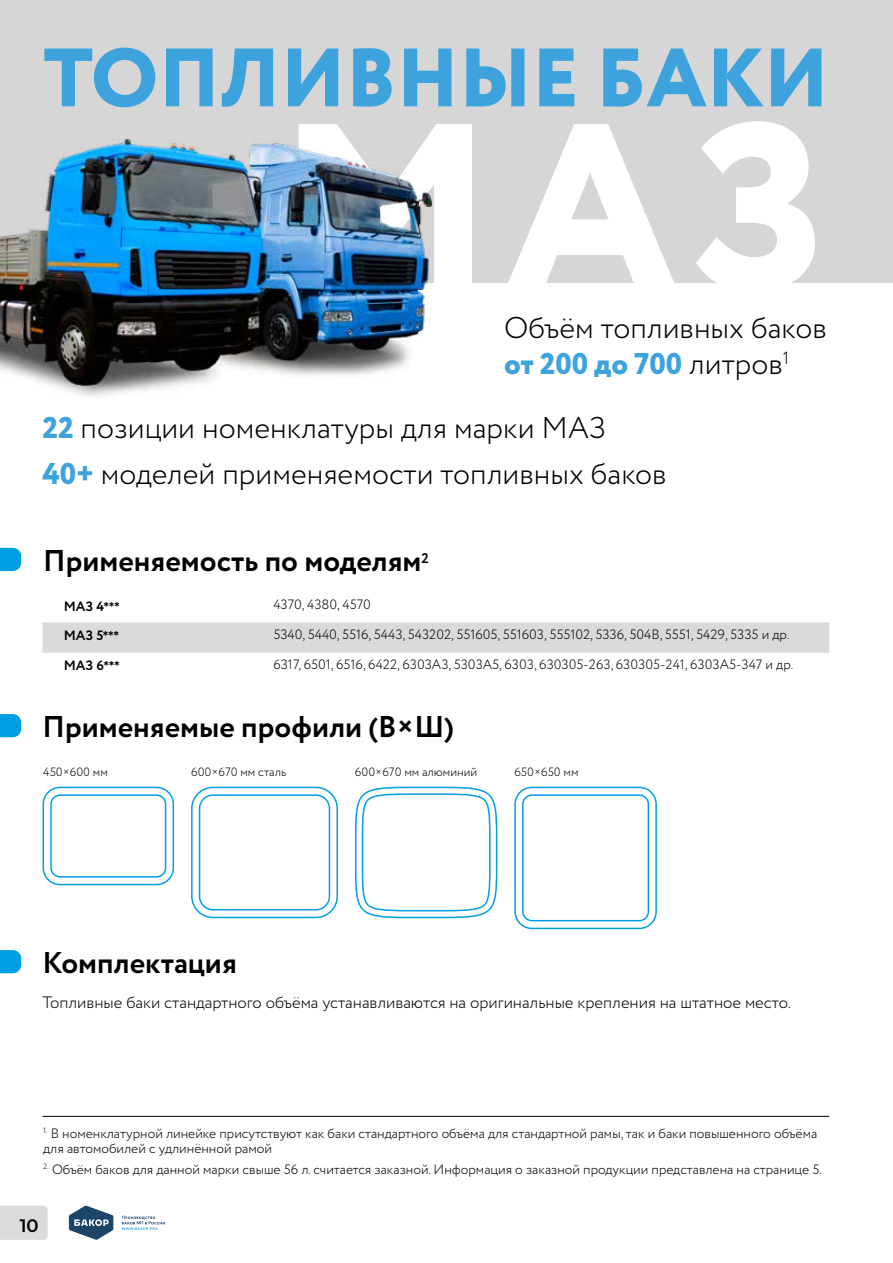
<style>
.page{position:relative;width:893px;height:1263px;background:#fff}
.page>*{position:absolute;margin:0;border:0;box-sizing:border-box;transform-origin:0 0}
.t1{font:800 237px "Circe";color:#fff}
.t2{font:800 82.5px "Circe";color:#3ea3dc}
.t3{font:300 30px/36px "Circe";color:#000}
.t4{font:700 30px "Circe";color:#000}
.t5{font:600 18px "Montserrat";color:#000}
.t6{font:300 16.5px "Circe";color:#000}
.t7{font:300 13.5px/15px "Circe";color:#000}
.t8{font:700 13.5px "Circe";color:#000}
.t9{font:300 12px "Circe";color:#000}
.s1{font-weight:800;color:#3ea3dc}
.s2{font-family:"Montserrat";font-weight:600;font-size:12px}
</style>
<div class="page">
<div style="left:0;top:1205px;width:48px;height:35px;background:#dbdbdb"></div>
<svg style="left:69px;top:1205px;width:44px;height:35px"></svg>
<svg style="left:122px;top:1216px;width:43px;height:14px"></svg>
<div style="left:0;top:0;width:893px;height:283px;background:#d6d6d6"></div>
<div style="left:43px;top:622px;width:786px;height:31px;background:#dadada"></div>
<svg style="left:0;top:548px;width:21px;height:23px"></svg>
<svg style="left:0;top:714px;width:21px;height:23px"></svg>
<svg style="left:0;top:950px;width:21px;height:23px"></svg>
<hr style="left:43px;top:1116px;width:786px;height:1px;background:#020203">
<img style="left:0;top:140px;width:432px;height:257px">
<svg style="left:514px;top:787px;width:143px;height:142px"></svg>
<svg style="left:191px;top:787px;width:147px;height:131px"></svg>
<svg style="left:43px;top:787px;width:131px;height:98px"></svg>
<svg style="left:355px;top:787px;width:142px;height:131px"></svg>
<h2 class="t2" style="left:44px;top:22px;width:787px">ТОПЛИВНЫЕ БАКИ</h2>
<h1 class="t1" style="left:277px;top:48px;width:553px">МАЗ</h1>
<h3 class="t3" style="left:504px;top:310px;width:324px">Объём топливных баков <span class="s1">от 200 до 700</span> литров<sup>1</sup></h3>
<h3 class="t3" style="left:43px;top:411px;width:565px"><span class="s1">22</span> позиции номенклатуры для марки МАЗ</h3>
<h3 class="t3" style="left:43px;top:457px;width:626px"><span class="s1">40+</span> моделей применяемости топливных баков</h3>
<h3 class="t4" style="left:43px;top:541px;width:387px">Применяемость по моделям<sup>2</sup></h3>
<p class="t8" style="left:64px;top:597px;width:57px">МАЗ 4<span class="s2">***</span></p>
<p class="t7" style="left:273px;top:598px;width:99px">4370, 4380, 4570</p>
<p class="t8" style="left:64px;top:626px;width:56px">МАЗ 5<span class="s2">***</span></p>
<p class="t7" style="left:273px;top:627px;width:518px">5340, 5440, 5516, 5443, 543202, 551605, 551603, 555102, 5336, 504В, 5551, 5429, 5335 и др.</p>
<p class="t8" style="left:64px;top:657px;width:57px">МАЗ 6<span class="s2">***</span></p>
<p class="t7" style="left:273px;top:657px;width:521px">6317, 6501, 6516, 6422, 6303А3, 5303А5, 6303, 630305-263, 630305-241, 6303А5-347 и др.</p>
<h3 class="t4" style="left:43px;top:707px;width:413px">Применяемые профили (В×Ш)</h3>
<p class="t9" style="left:43px;top:764px;width:66px">450×600 мм</p>
<p class="t9" style="left:191px;top:764px;width:97px">600×670 мм сталь</p>
<p class="t9" style="left:355px;top:764px;width:124px">600×670 мм алюминий</p>
<p class="t9" style="left:514px;top:764px;width:66px">650×650 мм</p>
<h3 class="t4" style="left:43px;top:943px;width:196px">Комплектация</h3>
<p class="t6" style="left:43px;top:991px;width:750px">Топливные баки стандартного объёма устанавливаются на оригинальные крепления на штатное место.</p>
<p class="t7" style="left:43px;top:1126px;width:775px"><sup>1.</sup> В номенклатурной линейке присутствуют как баки стандартного объёма для стандартной рамы, так и баки повышенного объёма для автомобилей с удлинённой рамой</p>
<p class="t7" style="left:43px;top:1162px;width:780px"><sup>2.</sup> Объём баков для данной марки свыше 56 л. считается заказной. Информация о заказной продукции представлена на странице 5.</p>
<h3 class="t5" style="left:20px;top:1213px;width:20px">10</h3>
</div>
